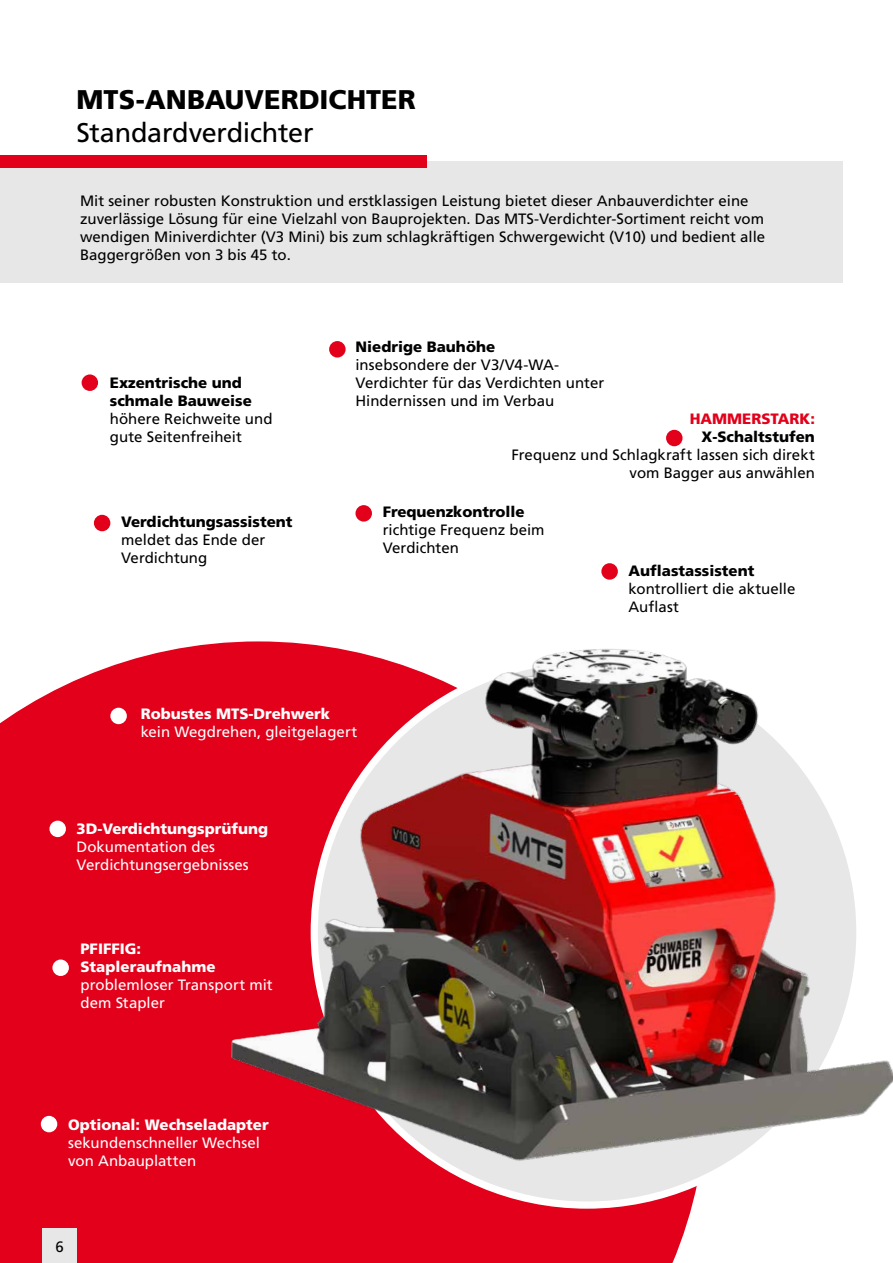
<style>
.page{position:relative;width:893px;height:1263px;background:#fff}
.page>*{position:absolute;margin:0;border:0;box-sizing:border-box;transform-origin:0 0}
.t1{font:900 27px "Frutiger LT Com";color:#000}
.t2{font:27px "Frutiger LT Com";letter-spacing:-.01em;color:#000}
.t3{font:15px/18px "Frutiger LT Com";color:#000}
.t4{font:15px/18px "Frutiger LT Com";color:#fff}
.t5{font:900 15px/18px "Frutiger LT Com";color:#000}
.t6{font:900 15px/18px "Frutiger LT Com";color:#fff}
.t7{font:900 15px "Frutiger LT Com";color:#e2001a}
</style>
<div class="page">
<div style="left:0;top:162px;width:842px;height:121px;background:#e7e7e8"></div>
<div style="left:0;top:644px;width:677px;height:619px;background:#e2001a"></div>
<div style="left:0;top:155px;width:427px;height:13px;background:#e2001a"></div>
<div style="left:52px;top:959px;width:17px;height:17px;background:#fff;border-radius:50%"></div>
<div style="left:666px;top:430px;width:16px;height:16px;background:#e2001a;border-radius:50%"></div>
<div style="left:94px;top:515px;width:16px;height:16px;background:#e2001a;border-radius:50%"></div>
<div style="left:355px;top:505px;width:17px;height:17px;background:#e2001a;border-radius:50%"></div>
<div style="left:601px;top:563px;width:17px;height:17px;background:#e2001a;border-radius:50%"></div>
<div style="left:82px;top:374px;width:16px;height:17px;background:#e2001a;border-radius:50%"></div>
<div style="left:49px;top:821px;width:17px;height:16px;background:#fff;border-radius:50%"></div>
<div style="left:110px;top:708px;width:17px;height:16px;background:#fff;border-radius:50%"></div>
<div style="left:41px;top:1116px;width:16px;height:16px;background:#fff;border-radius:50%"></div>
<img style="left:208px;top:641px;width:685px;height:613px">
<div style="left:329px;top:341px;width:17px;height:16px;background:#e2001a;border-radius:50%"></div>
<div style="left:43px;top:1229px;width:34px;height:34px;background:#e7e7e8"></div>
<h1 class="t1" style="left:77px;top:84px;width:341px">MTS-ANBAUVERDICHTER</h1>
<h1 class="t2" style="left:77px;top:116px;width:239px">Standardverdichter</h1>
<p class="t3" style="left:80px;top:192px;width:687px">Mit seiner robusten Konstruktion und erstklassigen Leistung bietet dieser Anbauverdichter eine zuverlässige Lösung für eine Vielzahl von Bauprojekten. Das MTS-Verdichter-Sortiment reicht vom wendigen Miniverdichter (V3 Mini) bis zum schlagkräftigen Schwergewicht (V10) und bedient alle Baggergrößen von 3 bis 45 to.</p>
<p class="t5" style="left:110px;top:374px;width:144px">Exzentrische und schmale Bauweise</p>
<p class="t3" style="left:110px;top:410px;width:164px">höhere Reichweite und gute Seitenfreiheit</p>
<p class="t5" style="left:121px;top:513px;width:173px">Verdichtungsassistent</p>
<p class="t3" style="left:121px;top:531px;width:146px">meldet das Ende der<br>Verdichtung</p>
<p class="t5" style="left:355px;top:338px;width:141px">Niedrige Bauhöhe</p>
<p class="t3" style="left:355px;top:356px;width:250px">insebsondere der V3/V4-WA-<br>Verdichter für das Verdichten unter<br>Hindernissen und im Verbau</p>
<p class="t7" style="left:690px;top:410px;width:127px">HAMMERSTARK:</p>
<p class="t5" style="left:702px;top:428px;width:115px">X-Schaltstufen</p>
<p class="t3" style="left:511px;top:446px;width:305px;text-align:right">Frequenz und Schlagkraft lassen sich direkt vom Bagger aus anwählen</p>
<p class="t5" style="left:383px;top:503px;width:144px">Frequenzkontrolle</p>
<p class="t3" style="left:383px;top:521px;width:163px">richtige Frequenz beim<br>Verdichten</p>
<p class="t5" style="left:629px;top:561px;width:127px">Auflastassistent</p>
<p class="t3" style="left:629px;top:579px;width:168px">kontrolliert die aktuelle<br>Auflast</p>
<p class="t6" style="left:141px;top:705px;width:191px">Robustes MTS-Drehwerk</p>
<p class="t4" style="left:141px;top:723px;width:218px">kein Wegdrehen, gleitgelagert</p>
<p class="t6" style="left:77px;top:819px;width:193px">3D-Verdichtungsprüfung</p>
<p class="t4" style="left:77px;top:838px;width:173px">Dokumentation des<br>Verdichtungsergebnisses</p>
<p class="t6" style="left:80px;top:940px;width:137px">PFIFFIG:<br>Stapleraufnahme</p>
<p class="t4" style="left:80px;top:976px;width:194px">problemloser Transport mit dem Stapler</p>
<p class="t6" style="left:68px;top:1115px;width:202px">Optional: Wechseladapter</p>
<p class="t4" style="left:68px;top:1133px;width:193px">sekundenschneller Wechsel von Anbauplatten</p>
<p class="t3" style="left:55px;top:1237px;width:10px">6</p>
</div>
